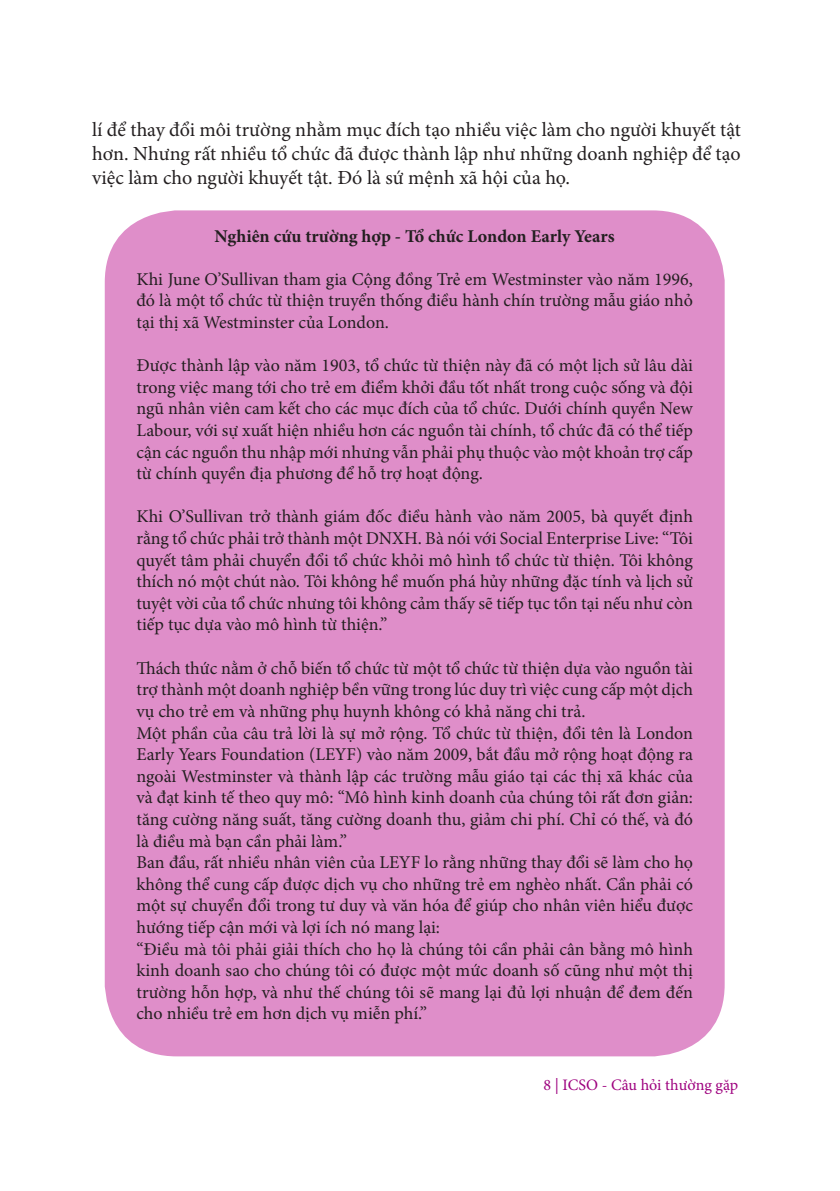
<style>
.page{position:relative;width:840px;height:1191px;background:#fff}
.page>*{position:absolute;margin:0;border:0;box-sizing:border-box;transform-origin:0 0}
.t1{font:20px/24px "Minion Pro";color:#231f20;text-align:justify}
.t2{font:18px/21.6px "Minion Pro";color:#231f20;text-align:justify}
.t3{font:700 18px "Minion Pro";color:#231f20}
.t4{font:16px "Minion Pro";color:#9e027f}
</style>
<div class="page">
<div style="left:105px;top:210px;width:619px;height:846px;background:#df8ec9;border-radius:72px"></div>
<p class="t1" style="left:92px;top:118px;width:650px">lí để thay đổi môi trường nhằm mục đích tạo nhiều việc làm cho người khuyết tật hơn. Nhưng rất nhiều tổ chức đã được thành lập như những doanh nghiệp để tạo việc làm cho người khuyết tật. Đó là sứ mệnh xã hội của họ.</p>
<p class="t3" style="left:214px;top:223px;width:401px">Nghiên cứu trường hợp - Tổ chức London Early Years</p>
<p class="t2" style="left:136px;top:268px;width:557px">Khi June O’Sullivan tham gia Cộng đồng Trẻ em Westminster vào năm 1996, đó là một tổ chức từ thiện truyển thống điều hành chín trường mẫu giáo nhỏ tại thị xã Westminster của London.</p>
<p class="t2" style="left:136px;top:355px;width:558px">Được thành lập vào năm 1903, tổ chức từ thiện này đã có một lịch sử lâu dài trong việc mang tới cho trẻ em điểm khởi đầu tốt nhất trong cuộc sống và đội ngũ nhân viên cam kết cho các mục đích của tổ chức. Dưới chính quyền New Labour, với sự xuất hiện nhiều hơn các nguồn tài chính, tổ chức đã có thể tiếp cận các nguồn thu nhập mới nhưng vẫn phải phụ thuộc vào một khoản trợ cấp từ chính quyền địa phương để hỗ trợ hoạt động.</p>
<p class="t2" style="left:136px;top:506px;width:558px">Khi O’Sullivan trở thành giám đốc điều hành vào năm 2005, bà quyết định rằng tổ chức phải trở thành một DNXH. Bà nói với Social Enterprise Live: “Tôi quyết tâm phải chuyển đổi tổ chức khỏi mô hình tổ chức từ thiện. Tôi không thích nó một chút nào. Tôi không hề muốn phá hủy những đặc tính và lịch sử tuyệt vời của tổ chức nhưng tôi không cảm thấy sẽ tiếp tục tồn tại nếu như còn tiếp tục dựa vào mô hình từ thiện.”</p>
<p class="t2" style="left:136px;top:657px;width:558px">Thách thức nằm ở chỗ biến tổ chức từ một tổ chức từ thiện dựa vào nguồn tài trợ thành một doanh nghiệp bền vững trong lúc duy trì việc cung cấp một dịch vụ cho trẻ em và những phụ huynh không có khả năng chi trả.</p>
<p class="t2" style="left:136px;top:722px;width:558px">Một phần của câu trả lời là sự mở rộng. Tổ chức từ thiện, đổi tên là London Early Years Foundation (LEYF) vào năm 2009, bắt đầu mở rộng hoạt động ra ngoài Westminster và thành lập các trường mẫu giáo tại các thị xã khác của và đạt kinh tế theo quy mô: “Mô hình kinh doanh của chúng tôi rất đơn giản: tăng cường năng suất, tăng cường doanh thu, giảm chi phí. Chỉ có thế, và đó là điều mà bạn cần phải làm.”</p>
<p class="t2" style="left:136px;top:851px;width:558px">Ban đầu, rất nhiều nhân viên của LEYF lo rằng những thay đổi sẽ làm cho họ không thể cung cấp được dịch vụ cho những trẻ em nghèo nhất. Cần phải có một sự chuyển đổi trong tư duy và văn hóa để giúp cho nhân viên hiểu được hướng tiếp cận mới và lợi ích nó mang lại:</p>
<p class="t2" style="left:136px;top:938px;width:557px">“Điều mà tôi phải giải thích cho họ là chúng tôi cần phải cân bằng mô hình kinh doanh sao cho chúng tôi có được một mức doanh số cũng như một thị trường hỗn hợp, và như thế chúng tôi sẽ mang lại đủ lợi nhuận để đem đến cho nhiều trẻ em hơn dịch vụ miễn phí.”</p>
<p class="t4" style="left:543px;top:1074px;width:196px">8 | ICSO - Câu hỏi thường gặp</p>
</div>
